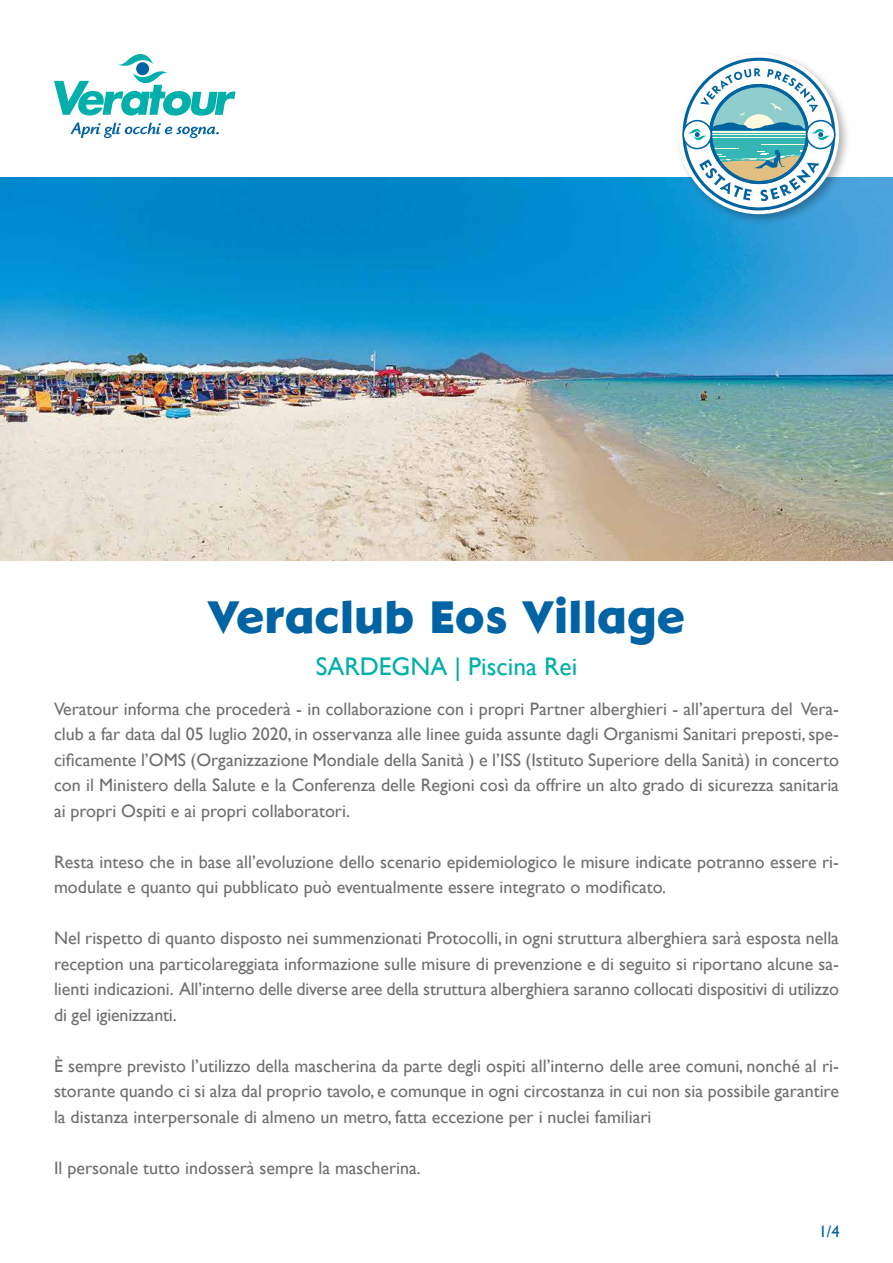
<style>
.page{position:relative;width:893px;height:1263px;background:#fff}
.page>*{position:absolute;margin:0;border:0;box-sizing:border-box;transform-origin:0 0}
.t1{font:700 45px "Nivea";color:#0063a3}
.t2{font:25.5px "Gill Sans";color:#02afaa}
.t3{font:18px/25.5px "Gill Sans";color:#706f6f;text-align:justify}
.t4{font:16.5px "Gill Sans";color:#0063a3}
</style>
<div class="page">
<img style="left:0;top:178px;width:893px;height:382px">
<div style="left:675px;top:50px;width:176px;height:177px;background:#000;opacity:.3"></div>
<svg style="left:682px;top:58px;width:153px;height:152px"></svg>
<svg style="left:54px;top:54px;width:182px;height:62px"></svg>
<svg style="left:71px;top:122px;width:148px;height:16px"></svg>
<h1 class="t1" style="left:208px;top:588px;width:479px">Veraclub Eos Village</h1>
<h2 class="t2" style="left:316px;top:652px;width:263px">SARDEGNA | Piscina Rei</h2>
<p class="t3" style="left:54px;top:696px;width:786px">Veratour informa che procederà - in collaborazione con i propri Partner alberghieri - all’apertura del Vera&shy;club a far data dal 05 luglio 2020, in osservanza alle linee guida assunte dagli Organismi Sanitari preposti, spe&shy;cificamente l’OMS (Organizzazione Mondiale della Sanità ) e l’ISS (Istituto Superiore della Sanità) in concerto con il Ministero della Salute e la Conferenza delle Regioni così da offrire un alto grado di sicurezza sanitaria ai propri Ospiti e ai propri collaboratori.</p>
<p class="t3" style="left:54px;top:849px;width:786px">Resta inteso che in base all’evoluzione dello scenario epidemiologico le misure indicate potranno essere ri&shy;modulate e quanto qui pubblicato può eventualmente essere integrato o modificato.</p>
<p class="t3" style="left:54px;top:926px;width:786px">Nel rispetto di quanto disposto nei summenzionati Protocolli, in ogni struttura alberghiera sarà esposta nella reception una particolareggiata informazione sulle misure di prevenzione e di seguito si riportano alcune sa&shy;lienti indicazioni. All’interno delle diverse aree della struttura alberghiera saranno collocati dispositivi di utilizzo di gel igienizzanti.</p>
<p class="t3" style="left:54px;top:1053px;width:786px">È sempre previsto l’utilizzo della mascherina da parte degli ospiti all’interno delle aree comuni, nonché al ri&shy;storante quando ci si alza dal proprio tavolo, e comunque in ogni circostanza in cui non sia possibile garantire la distanza interpersonale di almeno un metro, fatta eccezione per i nuclei familiari</p>
<p class="t3" style="left:54px;top:1155px;width:368px">Il personale tutto indosserà sempre la mascherina.</p>
<p class="t4" style="left:819px;top:1222px;width:23px">1/4</p>
</div>
